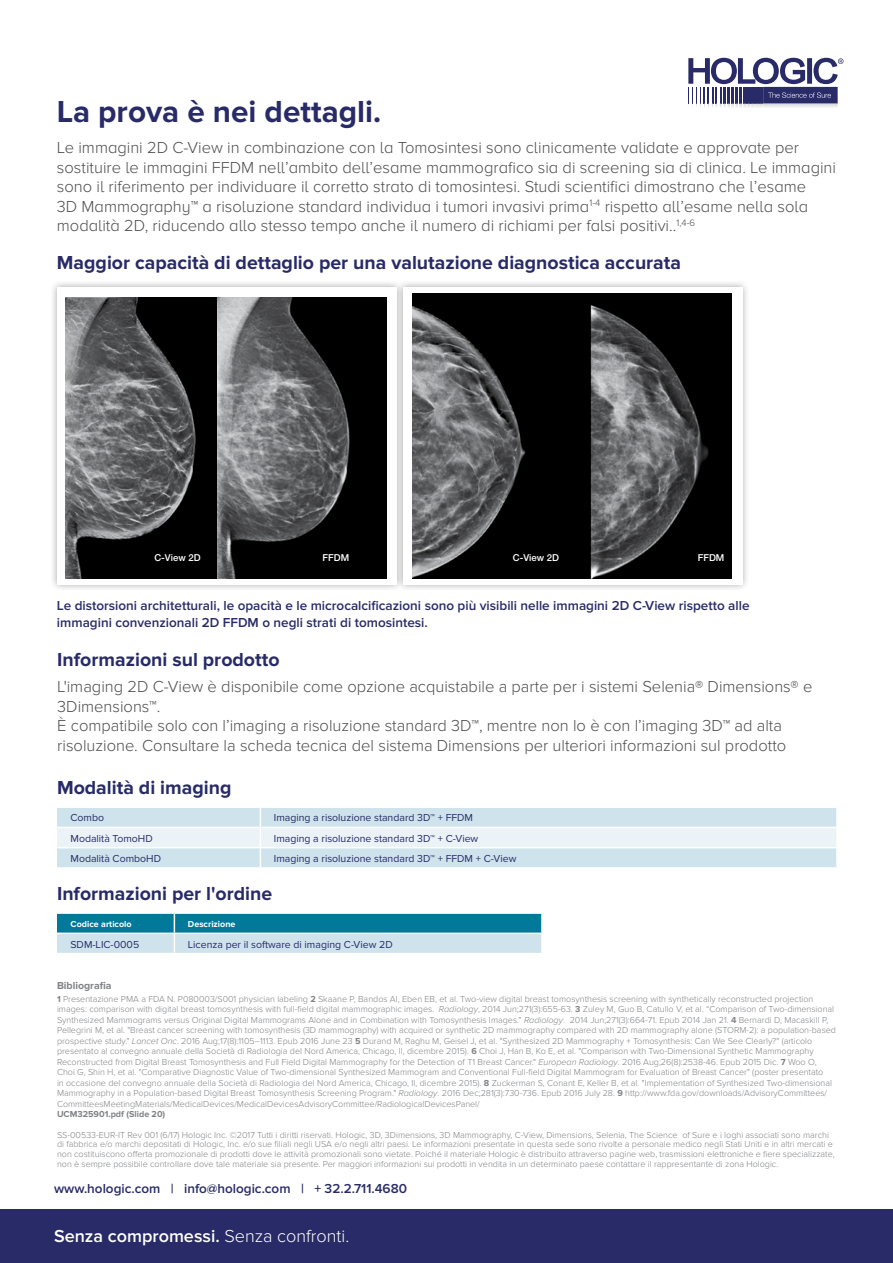
<style>
.page{position:relative;width:893px;height:1263px;background:#fff}
.page>*{position:absolute;margin:0;border:0;box-sizing:border-box;transform-origin:0 0}
.t1{font:700 31.5px "Proxima Nova";color:#282b67}
.t2{font:700 19.5px "Proxima Nova";color:#282b67}
.t3{font:600 18px "Proxima Nova";color:#fff}
.t4{font:300 16.5px/19.5px "Proxima Nova";color:#4d4d4f}
.t5{font:600 13.5px/16.5px "Proxima Nova";color:#282b67}
.t6{font:10.5px "Proxima Nova";color:#282b67}
.t7{font:700 10.5px "Proxima Nova";color:#808285}
.t8{font:500 9.6px "Helvetica Neue LT Std";color:#fff}
.t9{font:300 9px/10.5px "Proxima Nova";color:#808285}
.t10{font:700 9px "Proxima Nova";color:#fff}
.t11{font:700 9px "Proxima Nova";color:#808285}
.s1{font-weight:700}
.s2{font-style:italic}
.s3{font-weight:300}
</style>
<div class="page">
<svg style="left:688px;top:58px;width:155px;height:49px"></svg>
<div style="left:0;top:1210px;width:893px;height:53px;background:#282b67"></div>
<div style="left:50px;top:280px;width:354px;height:312px;background:#000;opacity:.35"></div>
<div style="left:57px;top:287px;width:339px;height:297px;background:#fff"></div>
<div style="left:396px;top:280px;width:354px;height:312px;background:#000;opacity:.35"></div>
<div style="left:403px;top:287px;width:339px;height:297px;background:#fff"></div>
<img style="left:65px;top:297px;width:321px;height:281px">
<img style="left:412px;top:293px;width:152px;height:286px">
<img style="left:564px;top:293px;width:167px;height:286px">
<svg style="left:57px;top:914px;width:484px;height:39px;background:#6bafc5"></svg>
<hr style="left:57px;top:932px;width:117px;height:2px;background:#fff">
<hr style="left:174px;top:932px;width:367px;height:2px;background:#fff">
<svg style="left:57px;top:808px;width:779px;height:59px;background:#dae9f1"></svg>
<h1 class="t1" style="left:57px;top:93px;width:326px">La prova è nei dettagli.</h1>
<p class="t4" style="left:57px;top:138px;width:781px">Le immagini 2D C-View in combinazione con la Tomosintesi sono clinicamente validate e approvate per sostituire le immagini FFDM nell’ambito dell’esame mammografico sia di screening sia di clinica. Le immagini sono il riferimento per individuare il corretto strato di tomosintesi. Studi scientifici dimostrano che l’esame<br>3D Mammography™ a risoluzione standard individua i tumori invasivi prima<sup>1-4</sup> rispetto all’esame nella sola modalità 2D, riducendo allo stesso tempo anche il numero di richiami per falsi positivi..<sup>1,4-6</sup></p>
<h2 class="t2" style="left:57px;top:252px;width:626px">Maggior capacità di dettaglio per una valutazione diagnostica accurata</h2>
<p class="t8" style="left:154px;top:552px;width:48px">C-View 2D</p>
<p class="t8" style="left:323px;top:552px;width:28px">FFDM</p>
<p class="t8" style="left:513px;top:552px;width:48px">C-View 2D</p>
<p class="t8" style="left:687px;top:552px;width:28px">FFDM</p>
<p class="t8" style="left:698px;top:552px;width:28px">FFDM</p>
<h3 class="t5" style="left:57px;top:598px;width:694px">Le distorsioni architetturali, le opacità e le microcalcificazioni sono più visibili nelle immagini 2D C-View rispetto alle immagini convenzionali 2D FFDM o negli strati di tomosintesi.</h3>
<h2 class="t2" style="left:57px;top:648px;width:224px">Informazioni sul prodotto</h2>
<p class="t4" style="left:57px;top:677px;width:756px">L'imaging 2D C-View è disponibile come opzione acquistabile a parte per i sistemi Selenia® Dimensions® e 3Dimensions™.<br>È compatibile solo con l’imaging a risoluzione standard 3D™, mentre non lo è con l’imaging 3D™ ad alta risoluzione. Consultare la scheda tecnica del sistema Dimensions per ulteriori informazioni sul prodotto</p>
<h2 class="t2" style="left:57px;top:776px;width:176px">Modalità di imaging</h2>
<p class="t6" style="left:70px;top:812px;width:35px">Combo</p>
<p class="t6" style="left:274px;top:812px;width:201px">Imaging a risoluzione standard 3D™ + FFDM</p>
<p class="t6" style="left:70px;top:832px;width:84px">Modalità TomoHD</p>
<p class="t6" style="left:274px;top:832px;width:206px">Imaging a risoluzione standard 3D™ + C-View</p>
<p class="t6" style="left:70px;top:852px;width:92px">Modalità ComboHD</p>
<p class="t6" style="left:274px;top:852px;width:244px">Imaging a risoluzione standard 3D™ + FFDM + C-View</p>
<h2 class="t2" style="left:57px;top:882px;width:217px">Informazioni per l'ordine</h2>
<p class="t10" style="left:70px;top:918px;width:63px">Codice articolo</p>
<p class="t10" style="left:188px;top:918px;width:49px">Descrizione</p>
<p class="t6" style="left:70px;top:938px;width:70px">SDM-LIC-0005</p>
<p class="t6" style="left:188px;top:938px;width:206px">Licenza per il software di imaging C-View 2D</p>
<p class="t7" style="left:57px;top:979px;width:56px">Bibliografia</p>
<p class="t9" style="left:57px;top:993px;width:780px"><span class="s1">1</span> Presentazione PMA a FDA N. P080003/S001 physician labeling <span class="s1">2</span> Skaane P, Bandos AI, Eben EB, et al. Two-view digital breast tomosynthesis screening with synthetically reconstructed projection images: comparison with digital breast tomosynthesis with full-field digital mammographic images. <span class="s2">Radiology</span>, 2014 Jun;271(3):655-63. <span class="s1">3</span> Zuley M, Guo B, Catullo V, et al. “Comparison of Two-dimensional Synthesized Mammograms versus Original Digital Mammograms Alone and in Combination with Tomosynthesis Images.” <span class="s2">Radiology</span>. 2014 Jun;271(3):664-71. Epub 2014 Jan 21. <span class="s1">4</span> Bernardi D, Macaskill P, Pellegrini M, et al. "Breast cancer screening with tomosynthesis (3D mammography) with acquired or synthetic 2D mammography compared with 2D mammography alone (STORM-2): a population-based prospective study." <span class="s2">Lancet Onc</span>. 2016 Aug;17(8):1105–1113. Epub 2016 June 23 <span class="s1">5</span> Durand M, Raghu M, Geisel J, et al. "Synthesized 2D Mammography + Tomosynthesis: Can We See Clearly?" (articolo presentato al convegno annuale della Società di Radiologia del Nord America, Chicago, Il, dicembre 2015). <span class="s1">6</span> Choi J, Han B, Ko E, et al. "Comparison with Two-Dimensional Synthetic Mammography Reconstructed from Digital Breast Tomosynthesis and Full Field Digital Mammography for the Detection of T1 Breast Cancer." <span class="s2">European Radiology</span>. 2016 Aug;26(8):2538-46. Epub 2015 Dic. <span class="s1">7</span> Woo O, Choi G, Shin H, et al. "Comparative Diagnostic Value of Two-dimensional Synthesized Mammogram and Conventional Full-field Digital Mammogram for Evaluation of Breast Cancer" (poster presentato<br>in occasione del convegno annuale della Società di Radiologia del Nord America, Chicago, Il, dicembre 2015). <span class="s1">8</span> Zuckerman S, Conant E, Keller B, et al. "Implementation of Synthesized Two-dimensional Mammography in a Population-based Digital Breast Tomosynthesis Screening Program." <span class="s2">Radiology</span>. 2016 Dec;281(3):730-736. Epub 2016 July 28. <span class="s1">9</span> http://www.fda.gov/downloads/AdvisoryCommittees/ CommitteesMeetingMaterials/MedicalDevices/MedicalDevicesAdvisoryCommittee/RadiologicalDevicesPanel/</p>
<p class="t11" style="left:57px;top:1109px;width:110px">UCM325901.pdf (Slide 20)</p>
<p class="t9" style="left:57px;top:1130px;width:779px;line-height:9.8px">SS-00533-EUR-IT Rev 001 (6/17) Hologic Inc. ©2017 Tutti i diritti riservati. Hologic, 3D, 3Dimensions, 3D Mammography, C-View, Dimensions, Selenia, The Science of Sure e i loghi associati sono marchi di fabbrica e/o marchi depositati di Hologic, Inc. e/o sue filiali negli USA e/o negli altri paesi. Le informazioni presentate in questa sede sono rivolte a personale medico negli Stati Uniti e in altri mercati e non costituiscono offerta promozionale di prodotti dove le attività promozionali sono vietate. Poiché il materiale Hologic è distribuito attraverso pagine web, trasmissioni elettroniche e fiere specializzate, non è sempre possibile controllare dove tale materiale sia presente. Per maggiori informazioni sui prodotti in vendita in un determinato paese contattare il rappresentante di zona Hologic.</p>
<h3 class="t5" style="left:54px;top:1180px;width:355px">www.hologic.com | info@hologic.com | + 32.2.711.4680</h3>
<h3 class="t3" style="left:54px;top:1225px;width:297px">Senza compromessi. <span class="s3">Senza confronti.</span></h3>
</div>
